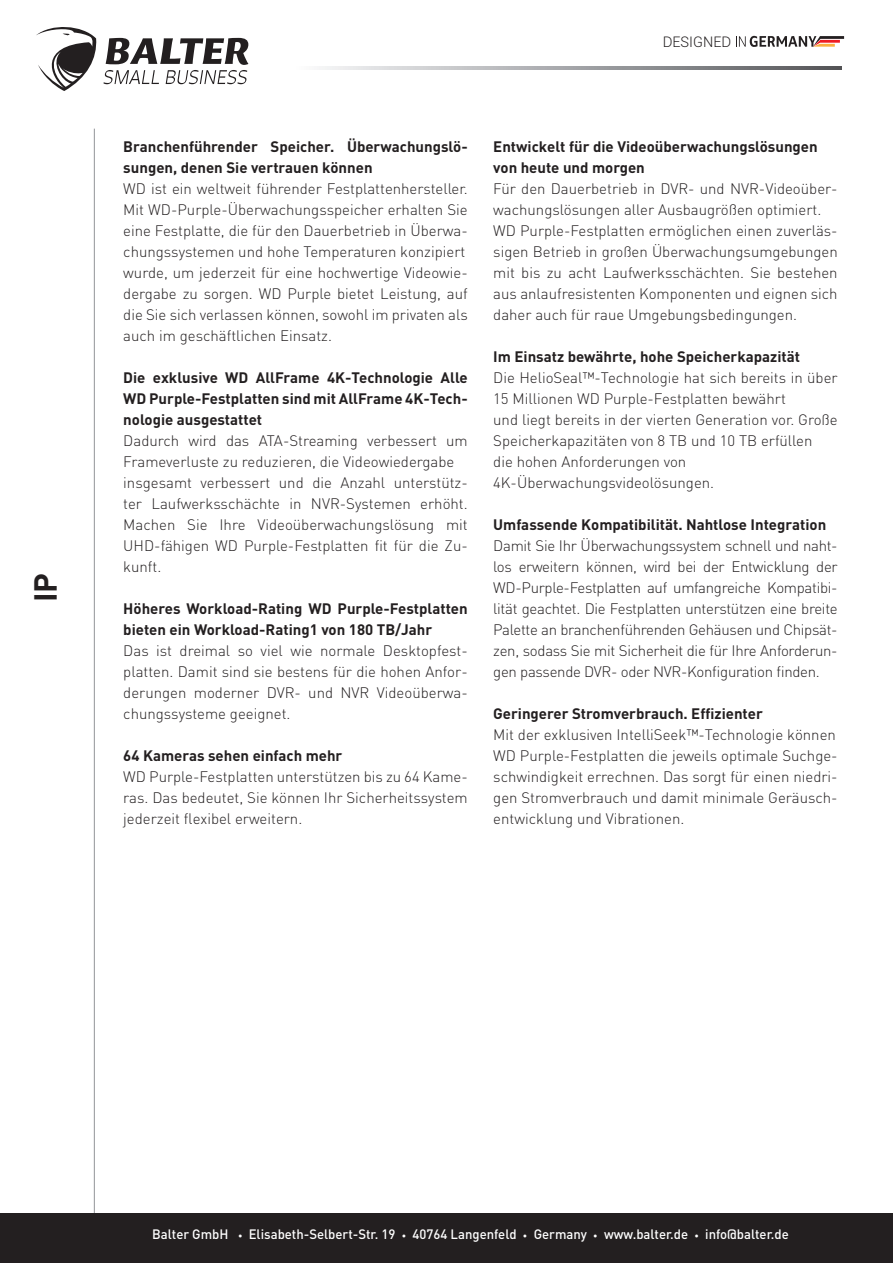
<style>
.page{position:relative;width:893px;height:1263px;background:#fff}
.page>*{position:absolute;margin:0;border:0;box-sizing:border-box;transform-origin:0 0}
.t1{font:700 31.5px "DIN Pro";color:#231f20}
.Fließtext_Securitas{font:300 15px/21px "DIN Pro";color:#231f20;text-align:justify}
.Fließtext_Securitas-2{font:700 15px/21px "DIN Pro";color:#231f20}
.t2{font:300 14.55px "Roboto";color:#231f20}
.t3{font:500 13.5px "DIN Pro";color:#fff}
.s1{font-size:9px}
</style>
<div class="page">
<hr style="left:94px;top:129px;width:1px;height:1105px;background:#939598">
<svg style="left:36px;top:27px;width:61px;height:64px"></svg>
<svg style="left:103px;top:38px;width:145px;height:46px"></svg>
<svg style="left:736px;top:36px;width:108px;height:11px"></svg>
<svg style="left:322px;top:67px;width:519px;height:3px;background:#a1a3a5"></svg>
<div style="left:0;top:1213px;width:893px;height:50px;background:#231f20"></div>
<h1 class="t1" style="left:24px;top:602px;width:31px;rotate:-90deg">IP</h1>
<p class="t2" style="left:663px;top:32px;width:70px">DESIGNED</p>
<p class="Fließtext_Securitas-2" style="left:123px;top:135px;width:346px">Branchenführender Speicher. Überwachungslö&shy;sungen, denen Sie vertrauen können</p>
<p class="Fließtext_Securitas" style="left:123px;top:177px;width:346px">WD ist ein weltweit führender Festplattenhersteller.<br>Mit WD-Purple-Überwachungsspeicher erhalten Sie eine Festplatte, die für den Dauerbetrieb in Überwa&shy;chungssystemen und hohe Temperaturen konzipiert</p>
<p class="Fließtext_Securitas" style="left:123px;top:261px;width:346px">wurde, um jederzeit für eine hochwertige Videowie&shy;dergabe zu sorgen. WD Purple bietet Leistung, auf die Sie sich verlassen können, sowohl im privaten als auch im geschäftlichen Einsatz.</p>
<p class="Fließtext_Securitas-2" style="left:123px;top:366px;width:346px;text-align:justify">Die exklusive WD AllFrame 4K-Technologie Alle WD Purple-Festplatten sind mit AllFrame 4K-Tech&shy;nologie ausgestattet</p>
<p class="Fließtext_Securitas" style="left:123px;top:429px;width:346px">Dadurch wird das ATA-Streaming verbessert um<br>Frameverluste zu reduzieren, die Videowiedergabe</p>
<p class="Fließtext_Securitas" style="left:123px;top:471px;width:346px">insgesamt verbessert und die Anzahl unterstütz&shy;ter Laufwerksschächte in NVR-Systemen erhöht.<br>Machen Sie Ihre Videoüberwachungslösung mit UHD-fähigen WD Purple-Festplatten fit für die Zu&shy;kunft.</p>
<p class="Fließtext_Securitas-2" style="left:123px;top:597px;width:346px">Höheres Workload-Rating WD Purple-Festplatten bieten ein Workload-Rating1 von 180 TB/Jahr</p>
<p class="Fließtext_Securitas" style="left:123px;top:639px;width:346px">Das ist dreimal so viel wie normale Desktopfest&shy;platten. Damit sind sie bestens für die hohen Anfor&shy;derungen moderner DVR- und NVR Videoüberwa&shy;chungssysteme geeignet.</p>
<p class="Fließtext_Securitas-2" style="left:123px;top:744px;width:221px">64 Kameras sehen einfach mehr</p>
<p class="Fließtext_Securitas" style="left:123px;top:765px;width:346px">WD Purple-Festplatten unterstützen bis zu 64 Kame&shy;ras. Das bedeutet, Sie können Ihr Sicherheitssystem jederzeit flexibel erweitern.</p>
<p class="Fließtext_Securitas-2" style="left:493px;top:135px;width:326px">Entwickelt für die Videoüberwachungslösungen</p>
<p class="Fließtext_Securitas-2" style="left:493px;top:156px;width:153px">von heute und morgen</p>
<p class="Fließtext_Securitas" style="left:493px;top:177px;width:346px">Für den Dauerbetrieb in DVR- und NVR-Videoüber&shy;wachungslösungen aller Ausbaugrößen optimiert.</p>
<p class="Fließtext_Securitas" style="left:493px;top:219px;width:346px">WD Purple-Festplatten ermöglichen einen zuverläs&shy;sigen Betrieb in großen Überwachungsumgebungen mit bis zu acht Laufwerksschächten. Sie bestehen aus anlaufresistenten Komponenten und eignen sich daher auch für raue Umgebungsbedingungen.</p>
<p class="Fließtext_Securitas-2" style="left:493px;top:345px;width:308px">Im Einsatz bewährte, hohe Speicherkapazität</p>
<p class="Fließtext_Securitas" style="left:493px;top:366px;width:346px">Die HelioSeal™-Technologie hat sich bereits in über<br>15 Millionen WD Purple-Festplatten bewährt</p>
<p class="Fließtext_Securitas" style="left:493px;top:408px;width:346px">und liegt bereits in der vierten Generation vor. Große<br>Speicherkapazitäten von 8 TB und 10 TB erfüllen</p>
<p class="Fließtext_Securitas" style="left:493px;top:450px;width:195px">die hohen Anforderungen von</p>
<p class="Fließtext_Securitas" style="left:493px;top:471px;width:222px">4K-Überwachungsvideolösungen.</p>
<p class="Fließtext_Securitas-2" style="left:493px;top:513px;width:335px">Umfassende Kompatibilität. Nahtlose Integration</p>
<p class="Fließtext_Securitas" style="left:493px;top:534px;width:346px">Damit Sie Ihr Überwachungssystem schnell und naht&shy;los erweitern können, wird bei der Entwicklung der WD-Purple-Festplatten auf umfangreiche Kompatibi&shy;lität geachtet. Die Festplatten unterstützen eine breite Palette an branchenführenden Gehäusen und Chipsät&shy;zen, sodass Sie mit Sicherheit die für Ihre Anforderun&shy;gen passende DVR- oder NVR-Konfiguration finden.</p>
<p class="Fließtext_Securitas-2" style="left:493px;top:702px;width:271px">Geringerer Stromverbrauch. Effizienter</p>
<p class="Fließtext_Securitas" style="left:493px;top:723px;width:344px">Mit der exklusiven IntelliSeek™-Technologie können</p>
<p class="Fließtext_Securitas" style="left:493px;top:744px;width:346px">WD Purple-Festplatten die jeweils optimale Suchge&shy;schwindigkeit errechnen. Das sorgt für einen niedri&shy;gen Stromverbrauch und damit minimale Geräusch&shy;entwicklung und Vibrationen.</p>
<p class="t3" style="left:152px;top:1225px;width:638px">Balter GmbH <span class="s1">•</span> Elisabeth-Selbert-Str. 19 <span class="s1">•</span> 40764 Langenfeld <span class="s1">•</span> Germany <span class="s1">•</span> www.balter.de <span class="s1">•</span> info@balter.de</p>
</div>
